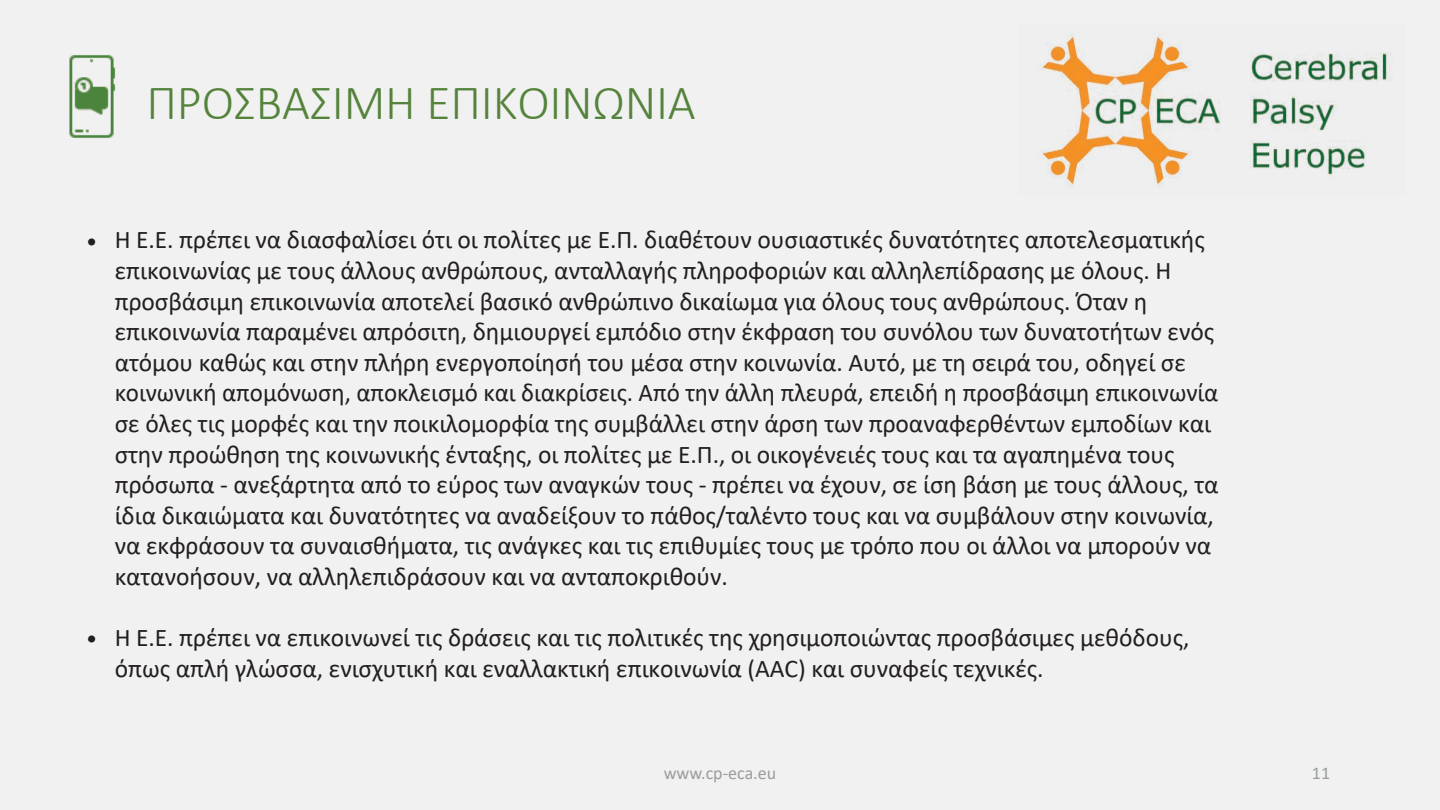
<style>
.page{position:relative;width:1440px;height:810px;background:#f1f1f2}
.page>*{position:absolute;margin:0;border:0;box-sizing:border-box;transform-origin:0 0}
.t1{font:300 49.5px "Calibri";letter-spacing:-.005em;color:#55833b}
.t2{font:25.5px/30.6px "Calibri";letter-spacing:-.005em;color:#231f20}
.t3{font:22.5px "Calibri";color:#231f20}
.t4{font:18px "Calibri";letter-spacing:-.005em;color:#9a9d9f}
</style>
<div class="page">
<img style="left:1041px;top:33px;width:351px;height:155px">
<img style="left:69px;top:55px;width:47px;height:83px">
<h1 class="t1" style="left:146px;top:72px;width:551px">ΠΡΟΣΒΑΣΙΜΗ ΕΠΙΚΟΙΝΩΝΙΑ</h1>
<p class="t2" style="left:115px;top:224px;width:1105px;text-indent:-27px">- Η Ε.Ε. πρέπει να διασφαλίσει ότι οι πολίτες με Ε.Π. διαθέτουν ουσιαστικές δυνατότητες αποτελεσματικής επικοινωνίας με τους άλλους ανθρώπους, ανταλλαγής πληροφοριών και αλληλεπίδρασης με όλους. Η προσβάσιμη επικοινωνία αποτελεί βασικό ανθρώπινο δικαίωμα για όλους τους ανθρώπους. Όταν η επικοινωνία παραμένει απρόσιτη, δημιουργεί εμπόδιο στην έκφραση του συνόλου των δυνατοτήτων ενός ατόμου καθώς και στην πλήρη ενεργοποίησή του μέσα στην κοινωνία. Αυτό, με τη σειρά του, οδηγεί σε κοινωνική απομόνωση, αποκλεισμό και διακρίσεις. Από την άλλη πλευρά, επειδή η προσβάσιμη επικοινωνία σε όλες τις μορφές και την ποικιλομορφία της συμβάλλει στην άρση των προαναφερθέντων εμποδίων και στην προώθηση της κοινωνικής ένταξης, οι πολίτες με Ε.Π., οι οικογένειές τους και τα αγαπημένα τους πρόσωπα - ανεξάρτητα από το εύρος των αναγκών τους - πρέπει να έχουν, σε ίση βάση με τους άλλους, τα ίδια δικαιώματα και δυνατότητες να αναδείξουν το πάθος/ταλέντο τους και να συμβάλουν στην κοινωνία, να εκφράσουν τα συναισθήματα, τις ανάγκες και τις επιθυμίες τους με τρόπο που οι άλλοι να μπορούν να κατανοήσουν, να αλληλεπιδράσουν και να ανταποκριθούν.</p>
<p class="t2" style="left:115px;top:622px;width:1076px;text-indent:-27px">- Η Ε.Ε. πρέπει να επικοινωνεί τις δράσεις και τις πολιτικές της χρησιμοποιώντας προσβάσιμες μεθόδους, όπως απλή γλώσσα, ενισχυτική και εναλλακτική επικοινωνία (AAC) και συναφείς τεχνικές.</p>
<p class="t3" style="left:86px;top:226px;width:13px">•</p>
<p class="t3" style="left:86px;top:623px;width:13px">•</p>
<p class="t4" style="left:664px;top:760px;width:114px">www.cp-eca.eu</p>
<p class="t4" style="left:1312px;top:760px;width:20px">11</p>
</div>
